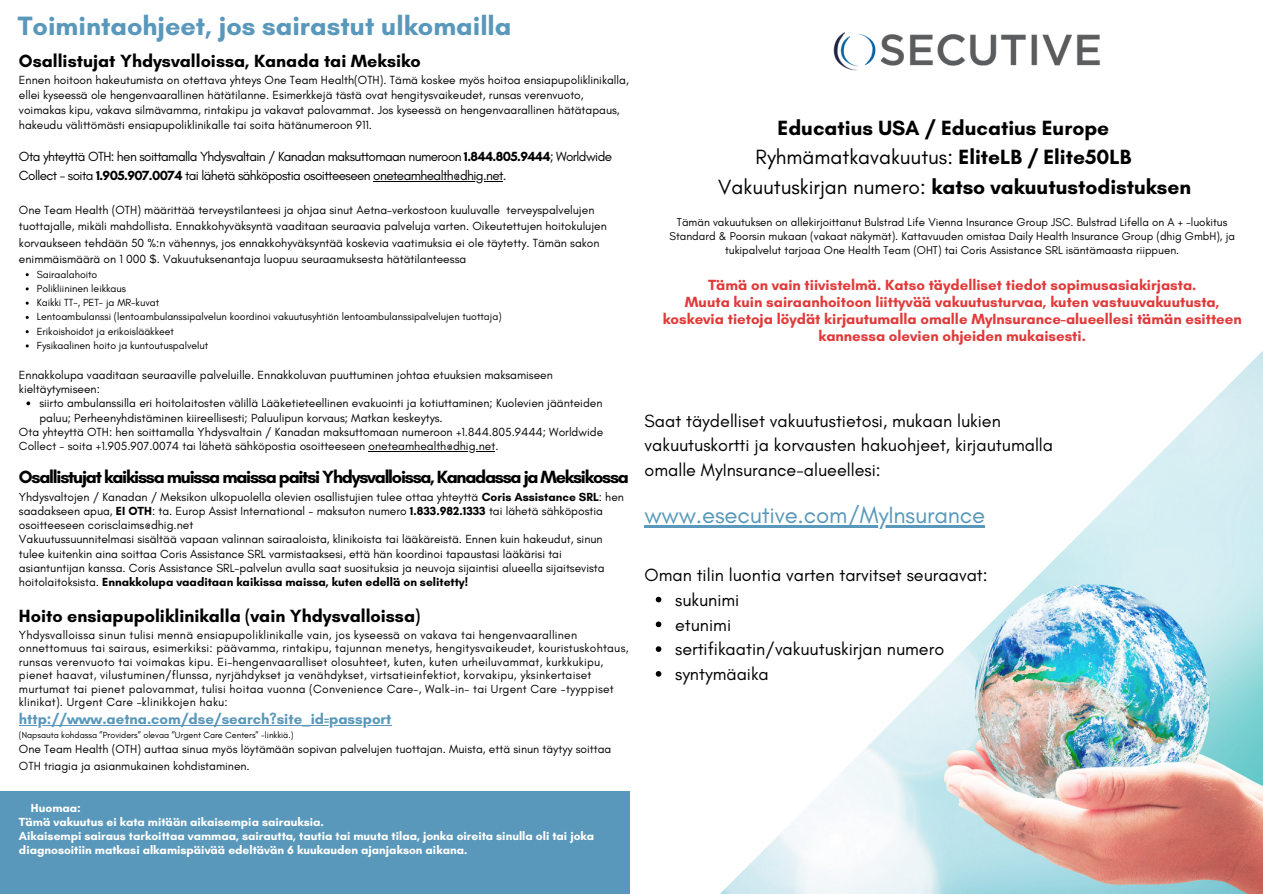
<style>
.page{position:relative;width:1263px;height:894px;background:#fff}
.page>*{position:absolute;margin:0;border:0;box-sizing:border-box;transform-origin:0 0}
.t1{font:700 27px "Glacial Indifference";color:#5998bb}
.t2{font:24px "Glacial Indifference";letter-spacing:-.01em;color:#5998bb}
.t3{font:700 21px "Glacial Indifference";color:#000}
.t4{font:21px "Glacial Indifference";color:#000}
.t5{font:18px/24.8px "Glacial Indifference";color:#000}
.t6{font:700 18px "Glacial Indifference";color:#000}
.t7{font:700 18px "Glacial Indifference";letter-spacing:-.07em;color:#000}
.t8{font:700 15px/16.8px "Glacial Indifference";color:#e13a3a;text-align:center}
.t9{font:700 15px "Glacial Indifference";color:#5998bb}
.t10{font:13.5px/18.8px "Glacial Indifference";letter-spacing:-.045em;color:#000}
.t11{font:12px/14.2px "Glacial Indifference";color:#000}
.t12{font:12px/13.5px "Glacial Indifference";letter-spacing:.02em;color:#000}
.t13{font:700 12px/14px "Glacial Indifference";color:#fff}
.t14{font:11.55px/14.1px "Glacial Indifference";color:#000;text-align:center}
.t15{font:10.5px/14.2px "Glacial Indifference";color:#000}
.t16{font:9px "Glacial Indifference";color:#000}
.s1{font-weight:700}
.s2{font-weight:400}
</style>
<div class="page">
<img style="left:833px;top:32px;width:267px;height:39px">
<div style="left:0;top:790px;width:630px;height:103px;background:#5998bb"></div>
<svg style="left:26px;top:401px;width:4px;height:4px"></svg>
<hr style="left:373px;top:181px;width:130px;height:1px;background:#000">
<hr style="left:369px;top:451px;width:126px;height:1px;background:#000">
<hr style="left:19px;top:724px;width:372px;height:1px;background:#5998bb">
<hr style="left:644px;top:525px;width:341px;height:2px;background:#5998bb">
<img style="left:656px;top:352px;width:606px;height:541px">
<h1 class="t1" style="left:18px;top:10px;width:495px">Toimintaohjeet, jos sairastut ulkomailla</h1>
<h3 class="t6" style="left:19px;top:50px;width:403px">Osallistujat Yhdysvalloissa, Kanada tai Meksiko</h3>
<p class="t11" style="left:19px;top:72px;width:611px;line-height:15px">Ennen hoitoon hakeutumista on otettava yhteys One Team Health(OTH). Tämä koskee myös hoitoa ensiapupoliklinikalla, ellei kyseessä ole hengenvaarallinen hätätilanne. Esimerkkejä tästä ovat hengitysvaikeudet, runsas verenvuoto, voimakas kipu, vakava silmävamma, rintakipu ja vakavat palovammat. Jos kyseessä on hengenvaarallinen hätätapaus, hakeudu välittömästi ensiapupoliklinikalle tai soita hätänumeroon 911.</p>
<p class="t10" style="left:19px;top:147px;width:595px">Ota yhteyttä OTH: hen soittamalla Yhdysvaltain / Kanadan maksuttomaan numeroon <span class="s1">1.844.805.9444</span>; Worldwide<br>Collect - soita <span class="s1">1.905.907.0074</span> tai lähetä sähköpostia osoitteeseen oneteamhealth@dhig.net.</p>
<p class="t11" style="left:19px;top:201px;width:589px;line-height:16.5px">One Team Health (OTH) määrittää terveystilanteesi ja ohjaa sinut Aetna-verkostoon kuuluvalle terveyspalvelujen tuottajalle, mikäli mahdollista. Ennakkohyväksyntä vaaditaan seuraavia palveluja varten. Oikeutettujen hoitokulujen korvaukseen tehdään 50 %:n vähennys, jos ennakkohyväksyntää koskevia vaatimuksia ei ole täytetty. Tämän sakon enimmäismäärä on 1 000 $. Vakuutuksenantaja luopuu seuraamuksesta hätätilanteessa</p>
<p class="t15" style="left:37px;top:267px;width:466px">Sairaalahoito<br>Polikliininen leikkaus<br>Kaikki TT-, PET- ja MR-kuvat<br>Lentoambulanssi (lentoambulanssipalvelun koordinoi vakuutusyhtiön lentoambulanssipalvelujen tuottaja)<br>Erikoishoidot ja erikoislääkkeet<br>Fysikaalinen hoito ja kuntoutuspalvelut</p>
<p class="t11" style="left:19px;top:367px;width:535px">Ennakkolupa vaaditaan seuraaville palveluille. Ennakkoluvan puuttuminen johtaa etuuksien maksamiseen kieltäytymiseen:</p>
<p class="t11" style="left:19px;top:424px;width:586px">Ota yhteyttä OTH: hen soittamalla Yhdysvaltain / Kanadan maksuttomaan numeroon +1.844.805.9444; Worldwide<br>Collect - soita +1.905.907.0074 tai lähetä sähköpostia osoitteeseen oneteamhealth@dhig.net.</p>
<h3 class="t7" style="left:19px;top:466px;width:611px">Osallistujat kaikissa muissa maissa paitsi Yhdysvalloissa, Kanadassa ja Meksikossa</h3>
<p class="t11" style="left:19px;top:489px;width:607px">Yhdysvaltojen / Kanadan / Meksikon ulkopuolella olevien osallistujien tulee ottaa yhteyttä <span class="s1">Coris Assistance SRL</span>: hen saadakseen apua, <span class="s1">EI OTH</span>: ta. Europ Assist International - maksuton numero <span class="s1">1.833.982.1333</span> tai lähetä sähköpostia osoitteeseen corisclaims@dhig.net<br>Vakuutussuunnitelmasi sisältää vapaan valinnan sairaaloista, klinikoista tai lääkäreistä. Ennen kuin hakeudut, sinun tulee kuitenkin aina soittaa Coris Assistance SRL varmistaaksesi, että hän koordinoi tapaustasi lääkärisi tai asiantuntijan kanssa. Coris Assistance SRL-palvelun avulla saat suosituksia ja neuvoja sijaintisi alueella sijaitsevista hoitolaitoksista. <span class="s1">Ennakkolupa vaaditaan kaikissa maissa, kuten edellä on selitetty!</span></p>
<h3 class="t6" style="left:19px;top:604px;width:403px">Hoito ensiapupoliklinikalla (vain Yhdysvalloissa)</h3>
<p class="t12" style="left:19px;top:627px;width:611px">Yhdysvalloissa sinun tulisi mennä ensiapupoliklinikalle vain, jos kyseessä on vakava tai hengenvaarallinen onnettomuus tai sairaus, esimerkiksi: päävamma, rintakipu, tajunnan menetys, hengitysvaikeudet, kouristuskohtaus, runsas verenvuoto tai voimakas kipu. Ei-hengenvaaralliset olosuhteet, kuten, kuten urheiluvammat, kurkkukipu, pienet haavat, vilustuminen/flunssa, nyrjähdykset ja venähdykset, virtsatieinfektiot, korvakipu, yksinkertaiset murtumat tai pienet palovammat, tulisi hoitaa vuonna (Convenience Care-, Walk-in- tai Urgent Care -tyyppiset klinikat). Urgent Care -klinikkojen haku:</p>
<p class="t9" style="left:19px;top:709px;width:374px">http://www.aetna.com/dse/search?site_id=passport</p>
<p class="t16" style="left:19px;top:729px;width:276px">(Napsauta kohdassa ”Providers” olevaa ”Urgent Care Centers” -linkkiä.)</p>
<p class="t11" style="left:19px;top:740px;width:594px;line-height:16.5px">One Team Health (OTH) auttaa sinua myös löytämään sopivan palvelujen tuottajan. Muista, että sinun täytyy soittaa<br>OTH triagia ja asianmukainen kohdistaminen.</p>
<p class="t11" style="left:39px;top:396px;width:565px">siirto ambulanssilla eri hoitolaitosten välillä Lääketieteellinen evakuointi ja kotiuttaminen; Kuolevien jäänteiden paluu; Perheenyhdistäminen kiireellisesti; Paluulipun korvaus; Matkan keskeytys.</p>
<p class="t13" style="left:19px;top:800px;width:577px;text-indent:12px">Huomaa:<br>Tämä vakuutus ei kata mitään aikaisempia sairauksia.<br>Aikaisempi sairaus tarkoittaa vammaa, sairautta, tautia tai muuta tilaa, jonka oireita sinulla oli tai joka diagnosoitiin matkasi alkamispäivää edeltävän 6 kuukauden ajanjakson aikana.</p>
<h3 class="t3" style="left:778px;top:115px;width:333px">Educatius USA / Educatius Europe</h3>
<h3 class="t4" style="left:756px;top:144px;width:377px">Ryhmämatkavakuutus: <span class="s1">EliteLB / Elite50LB</span></h3>
<h3 class="t3" style="left:718px;top:174px;width:474px"><span class="s2">Vakuutuskirjan numero:</span> katso vakuutustodistuksen</h3>
<p class="t14" style="left:669px;top:215px;width:567px">Tämän vakuutuksen on allekirjoittanut Bulstrad Life Vienna Insurance Group JSC. Bulstrad Lifella on A + -luokitus<br>Standard &amp; Poorsin mukaan (vakaat näkymät). Kattavuuden omistaa Daily Health Insurance Group (dhig GmbH), ja tukipalvelut tarjoaa One Health Team (OHT) tai Coris Assistance SRL isäntämaasta riippuen.</p>
<p class="t8" style="left:663px;top:276px;width:580px">Tämä on vain tiivistelmä. Katso täydelliset tiedot sopimusasiakirjasta.<br>Muuta kuin sairaanhoitoon liittyvää vakuutusturvaa, kuten vastuuvakuutusta, koskevia tietoja löydät kirjautumalla omalle MyInsurance-alueellesi tämän esitteen kannessa olevien ohjeiden mukaisesti.</p>
<h3 class="t5" style="left:644px;top:408px;width:410px">Saat täydelliset vakuutustietosi, mukaan lukien vakuutuskortti ja korvausten hakuohjeet, kirjautumalla omalle MyInsurance-alueellesi:</h3>
<h2 class="t2" style="left:644px;top:500px;width:342px">www.esecutive.com/MyInsurance</h2>
<h3 class="t5" style="left:644px;top:562px;width:345px">Oman tilin luontia varten tarvitset seuraavat:</h3>
<h3 class="t5" style="left:675px;top:587px;width:271px">sukunimi<br>etunimi<br>sertifikaatin/vakuutuskirjan numero syntymäaika</h3>
</div>
